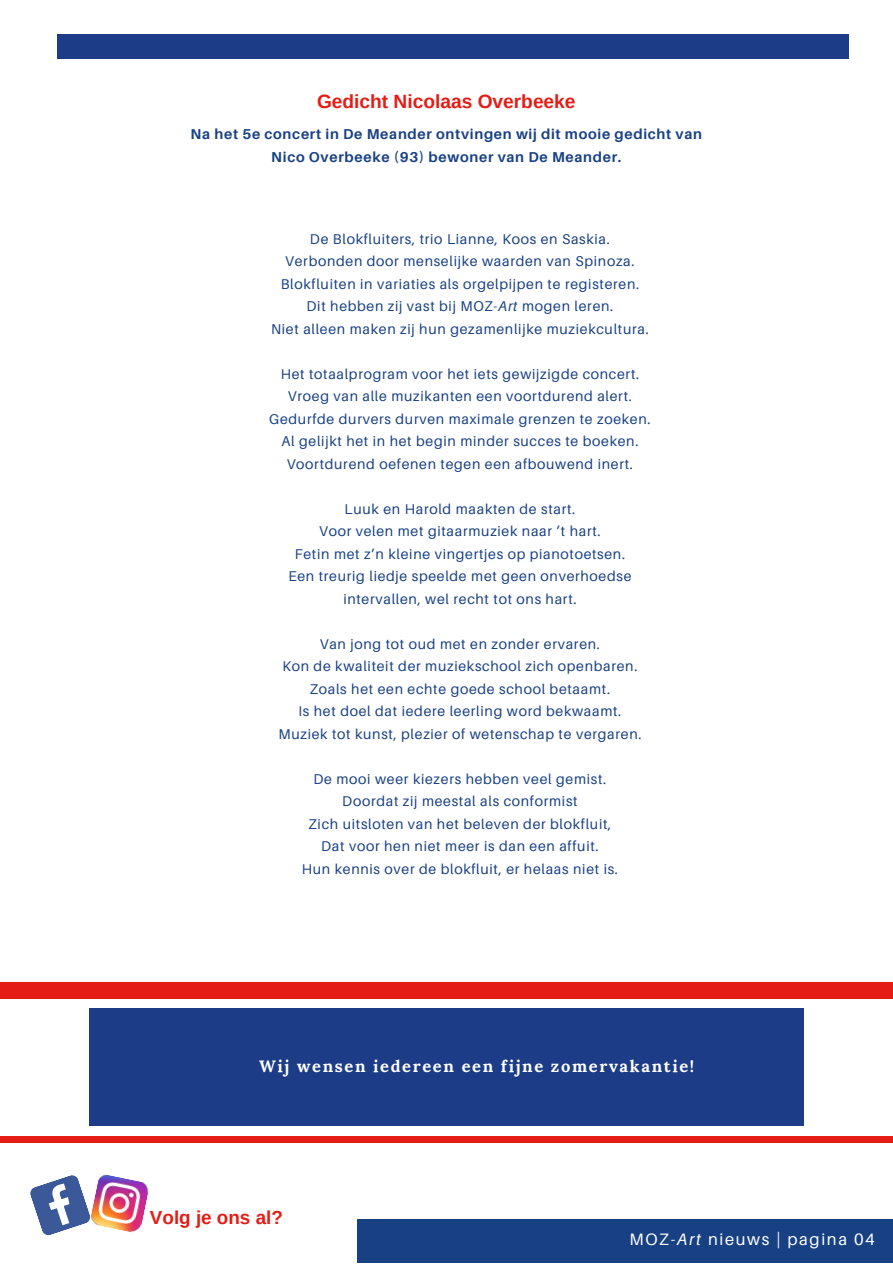
<style>
.page{position:relative;width:893px;height:1264px;background:#fff}
.page>*{position:absolute;margin:0;border:0;box-sizing:border-box;transform-origin:0 0}
.t1{font:700 19.2px "Arimo";color:#e41d16}
.t2{font:700 18.9px "Arimo";color:#e41d16}
.t3{font:700 16.5px "Lora";letter-spacing:.1em;color:#fff}
.t4{font:16.5px "Aileron";letter-spacing:.1em;color:#fff}
.t5{font:700 14.25px "Aileron";letter-spacing:.05em;color:#184183}
.t6{font:14.1px "Aileron";letter-spacing:.05em;color:#184183}
.s1{font-style:italic}
</style>
<div class="page">
<div style="left:357px;top:1219px;width:535px;height:43px;background:#184183"></div>
<div style="left:0;top:1136px;width:892px;height:5px;background:#e41d16"></div>
<div style="left:58px;top:35px;width:790px;height:23px;background:#1c3c87"></div>
<svg style="left:30px;top:1175px;width:59px;height:61px"></svg>
<img style="left:89px;top:1174px;width:60px;height:58px">
<div style="left:0;top:982px;width:892px;height:16px;background:#e41d16"></div>
<div style="left:89px;top:1008px;width:714px;height:117px;background:#1c3c87"></div>
<p class="t1" style="left:317px;top:91px;width:260px">Gedicht Nicolaas Overbeeke</p>
<p class="t5" style="left:190px;top:125px;width:513px">Na het 5e concert in De Meander ontvingen wij dit mooie gedicht van</p>
<p class="t5" style="left:271px;top:148px;width:352px">Nico Overbeeke (93) bewoner van De Meander.</p>
<p class="t6" style="left:310px;top:230px;width:301px">De Blokfluiters, trio Lianne, Koos en Saskia.</p>
<p class="t6" style="left:285px;top:253px;width:351px">Verbonden door menselijke waarden van Spinoza.</p>
<p class="t6" style="left:281px;top:275px;width:360px">Blokfluiten in variaties als orgelpijpen te registeren.</p>
<p class="t6" style="left:306px;top:298px;width:308px">Dit hebben zij vast bij MOZ<span class="s1">-Art</span> mogen leren.</p>
<p class="t6" style="left:271px;top:320px;width:379px">Niet alleen maken zij hun gezamenlijke muziekcultura.</p>
<p class="t6" style="left:280px;top:365px;width:360px">Het totaalprogram voor het iets gewijzigde concert.</p>
<p class="t6" style="left:288px;top:387px;width:345px">Vroeg van alle muzikanten een voortdurend alert.</p>
<p class="t6" style="left:269px;top:410px;width:383px">Gedurfde durvers durven maximale grenzen te zoeken.</p>
<p class="t6" style="left:281px;top:432px;width:358px">Al gelijkt het in het begin minder succes te boeken.</p>
<p class="t6" style="left:287px;top:455px;width:348px">Voortdurend oefenen tegen een afbouwend inert.</p>
<p class="t6" style="left:344px;top:500px;width:232px">Luuk en Harold maakten de start.</p>
<p class="t6" style="left:319px;top:522px;width:283px">Voor velen met gitaarmuziek naar ’t hart.</p>
<p class="t6" style="left:295px;top:545px;width:332px">Fetin met z’n kleine vingertjes op pianotoetsen.</p>
<p class="t6" style="left:288px;top:567px;width:344px">Een treurig liedje speelde met geen onverhoedse</p>
<p class="t6" style="left:343px;top:590px;width:235px">intervallen, wel recht tot ons hart.</p>
<p class="t6" style="left:320px;top:635px;width:281px">Van jong tot oud met en zonder ervaren.</p>
<p class="t6" style="left:282px;top:657px;width:356px">Kon de kwaliteit der muziekschool zich openbaren.</p>
<p class="t6" style="left:310px;top:680px;width:302px">Zoals het een echte goede school betaamt.</p>
<p class="t6" style="left:298px;top:702px;width:324px">Is het doel dat iedere leerling word bekwaamt.</p>
<p class="t6" style="left:278px;top:725px;width:364px">Muziek tot kunst, plezier of wetenschap te vergaren.</p>
<p class="t6" style="left:313px;top:770px;width:294px">De mooi weer kiezers hebben veel gemist.</p>
<p class="t6" style="left:342px;top:792px;width:237px">Doordat zij meestal als conformist</p>
<p class="t6" style="left:308px;top:815px;width:304px">Zich uitsloten van het beleven der blokfluit,</p>
<p class="t6" style="left:321px;top:837px;width:279px">Dat voor hen niet meer is dan een affuit.</p>
<p class="t6" style="left:302px;top:860px;width:318px">Hun kennis over de blokfluit, er helaas niet is.</p>
<p class="t3" style="left:259px;top:1055px;width:436px">Wij wensen iedereen een fijne zomervakantie!</p>
<p class="t2" style="left:150px;top:1206px;width:134px">Volg je ons al?</p>
<p class="t4" style="left:629px;top:1229px;width:247px">MOZ<span class="s1">-Art</span> nieuws | pagina 04</p>
</div>
